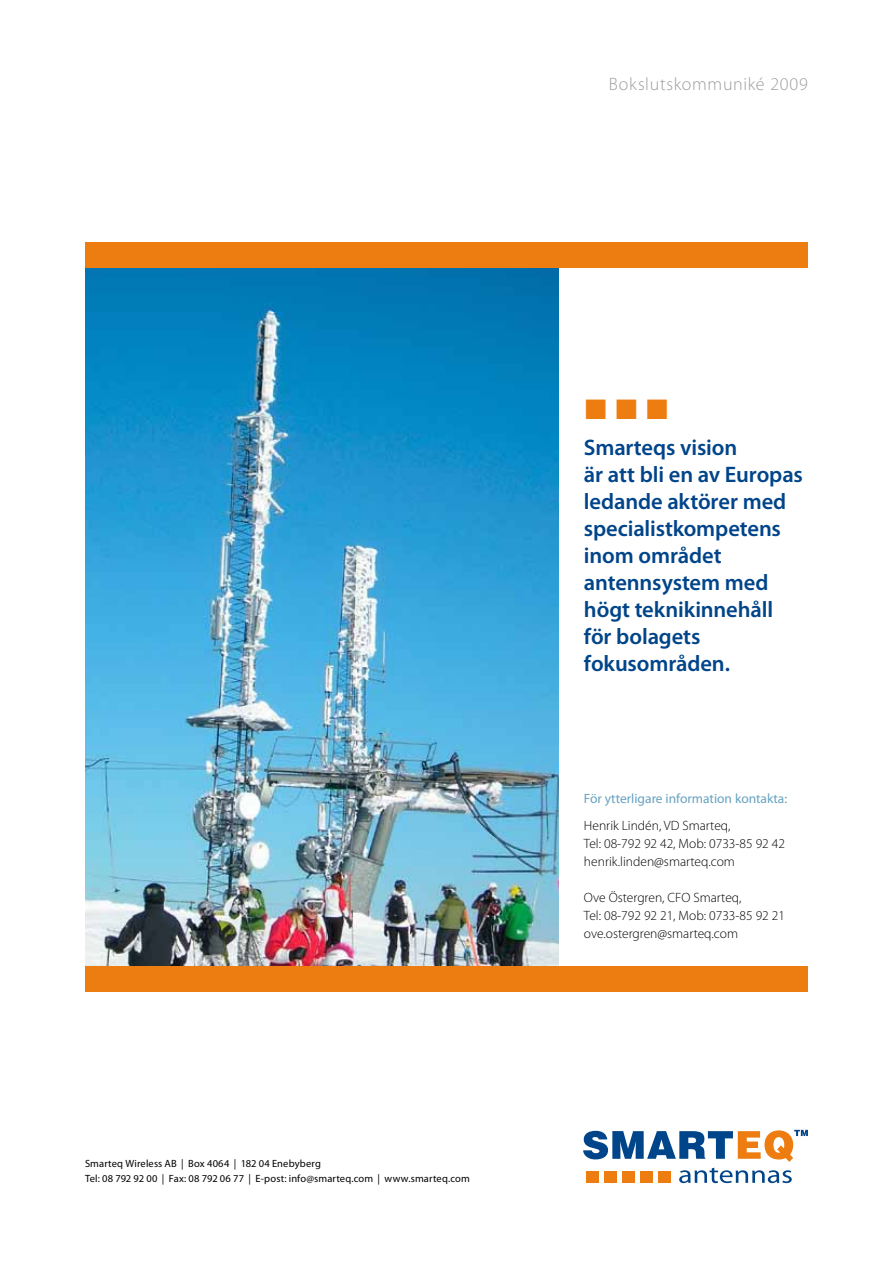
<style>
.page{position:relative;width:893px;height:1263px;background:#fff}
.page>*{position:absolute;margin:0;border:0;box-sizing:border-box;transform-origin:0 0}
.t1{font:600 22.5px/27px "Myriad Pro";letter-spacing:-.005em;color:#004489}
.t2{font:300 18px "Myriad Pro";letter-spacing:.035em;color:#9c9e9f}
.t3{font:300 13.5px/18px "Myriad Pro";color:#000}
.t4{font:13.5px "Myriad Pro";color:#67a2c0}
.t5{font:10.5px/15px "Myriad Pro";letter-spacing:.015em;color:#000}
</style>
<div class="page">
<img style="left:85px;top:268px;width:473px;height:699px">
<div style="left:586px;top:1171px;width:12px;height:12px;background:#ee7d11"></div>
<div style="left:604px;top:1171px;width:13px;height:12px;background:#ee7d11"></div>
<div style="left:622px;top:1171px;width:13px;height:12px;background:#ee7d11"></div>
<div style="left:640px;top:1171px;width:13px;height:12px;background:#ee7d11"></div>
<div style="left:658px;top:1171px;width:13px;height:12px;background:#ee7d11"></div>
<svg style="left:679px;top:1168px;width:113px;height:15px"></svg>
<svg style="left:583px;top:1130px;width:225px;height:32px"></svg>
<div style="left:85px;top:967px;width:723px;height:25px;background:#ee7d11"></div>
<div style="left:85px;top:242px;width:723px;height:26px;background:#ee7d11"></div>
<h2 class="t2" style="left:609px;top:73px;width:201px">Bokslutskommuniké 2009</h2>
<p class="t5" style="left:85px;top:1156px;width:386px">Smarteq Wireless AB | Box 4064 | 182 04 Enebyberg<br>Tel: 08 792 92 00 | Fax: 08 792 06 77 | E-post: info@smarteq.com | www.smarteq.com</p>
<h1 class="t1" style="left:584px;top:433px;width:220px">Smarteqs vision<br>är att bli en av Europas ledande aktörer med specialistkompetens inom området antennsystem med högt teknikinnehåll för bolagets fokusområden.</h1>
<p class="t4" style="left:584px;top:790px;width:205px">För ytterligare information kontakta:</p>
<p class="t3" style="left:584px;top:816px;width:203px">Henrik Lindén, VD Smarteq,<br>Tel: 08-792 92 42, Mob: 0733-85 92 42 henrik.linden@smarteq.com</p>
<p class="t3" style="left:584px;top:888px;width:203px">Ove Östergren, CFO Smarteq,<br>Tel: 08-792 92 21, Mob: 0733-85 92 21 ove.ostergren@smarteq.com</p>
</div>
